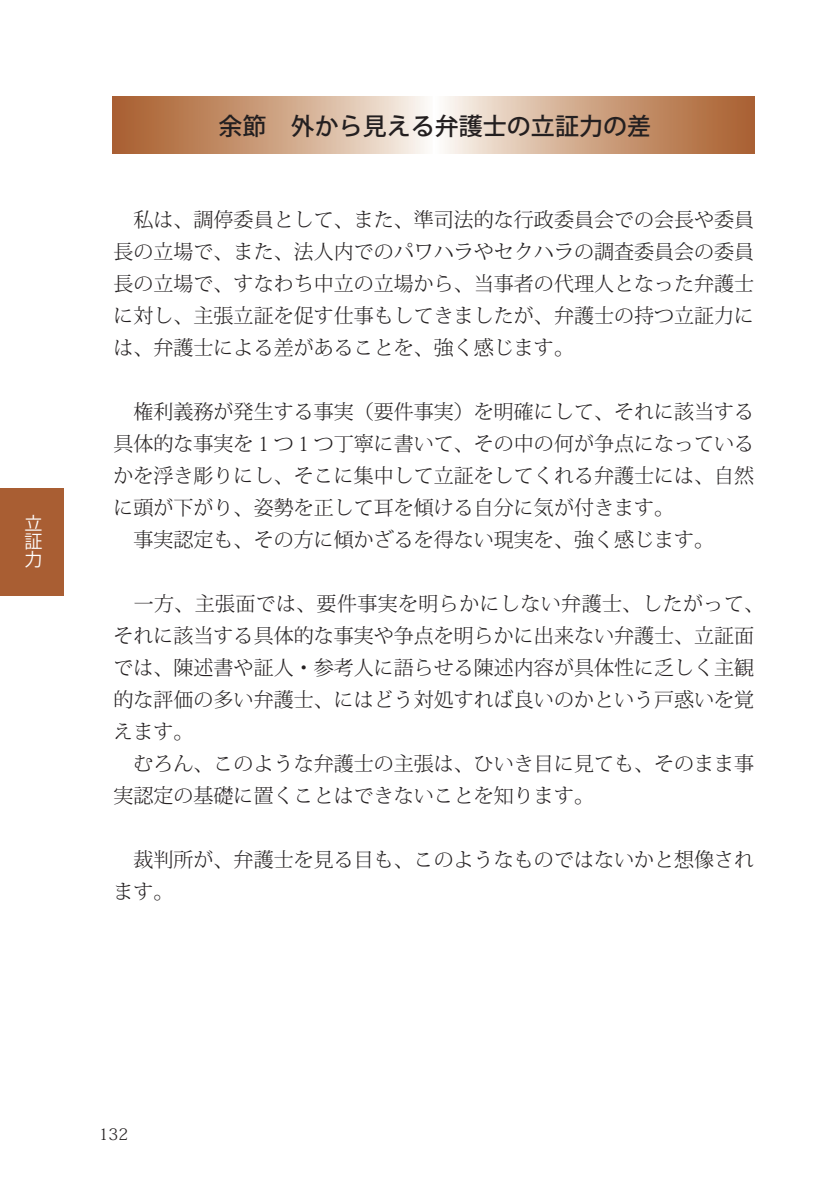
<style>
.page{position:relative;width:840px;height:1191px;background:#fff}
.page>*{position:absolute;margin:0;border:0;box-sizing:border-box;transform-origin:0 0}
.t1{font:500 24px "Koz Go Pro";color:#231f20}
.t2{font:300 20px/32px "Koz Min Pro";color:#231f20}
.t3{font:18px/18px "Koz Go Pro";color:#fff;text-align:justify}
.t4{font:300 16px "Koz Min Pro";color:#231f20}
</style>
<div class="page">
<div style="left:0;top:488px;width:63px;height:107px;background:#a95e33"></div>
<svg style="left:113px;top:96px;width:640px;height:57px;background:#cfa689"></svg>
<p class="t3" style="left:24px;top:515px;width:19px">立証力</p>
<p class="t1" style="left:218px;top:110px;width:433px">余節　外から見える弁護士の立証力の差</p>
<p class="t2" style="left:113px;top:203px;width:641px;text-align:justify">　私は、調停委員として、また、準司法的な行政委員会での会長や委員長の立場で、また、法人内でのパワハラやセクハラの調査委員会の委員長の立場で、すなわち中立の立場から、当事者の代理人となった弁護士に対し、主張立証を促す仕事もしてきましたが、弁護士の持つ立証力には、弁護士による差があることを、強く感じます。</p>
<p class="t2" style="left:113px;top:395px;width:641px">　権利義務が発生する事実（要件事実）を明確にして、それに該当する具体的な事実を１つ１つ丁寧に書いて、その中の何が争点になっているかを浮き彫りにし、そこに集中して立証をしてくれる弁護士には、自然に頭が下がり、姿勢を正して耳を傾ける自分に気が付きます。<br>　事実認定も、その方に傾かざるを得ない現実を、強く感じます。</p>
<p class="t2" style="left:113px;top:587px;width:651px">　一方、主張面では、要件事実を明らかにしない弁護士、したがって、それに該当する具体的な事実や争点を明らかに出来ない弁護士、立証面では、陳述書や証人・参考人に語らせる陳述内容が具体性に乏しく主観的な評価の多い弁護士、にはどう対処すれば良いのかという戸惑いを覚えます。<br>　むろん、このような弁護士の主張は、ひいき目に見ても、そのまま事実認定の基礎に置くことはできないことを知ります。</p>
<p class="t2" style="left:113px;top:843px;width:641px">　裁判所が、弁護士を見る目も、このようなものではないかと想像されます。</p>
<p class="t4" style="left:99px;top:1123px;width:31px">132</p>
</div>
